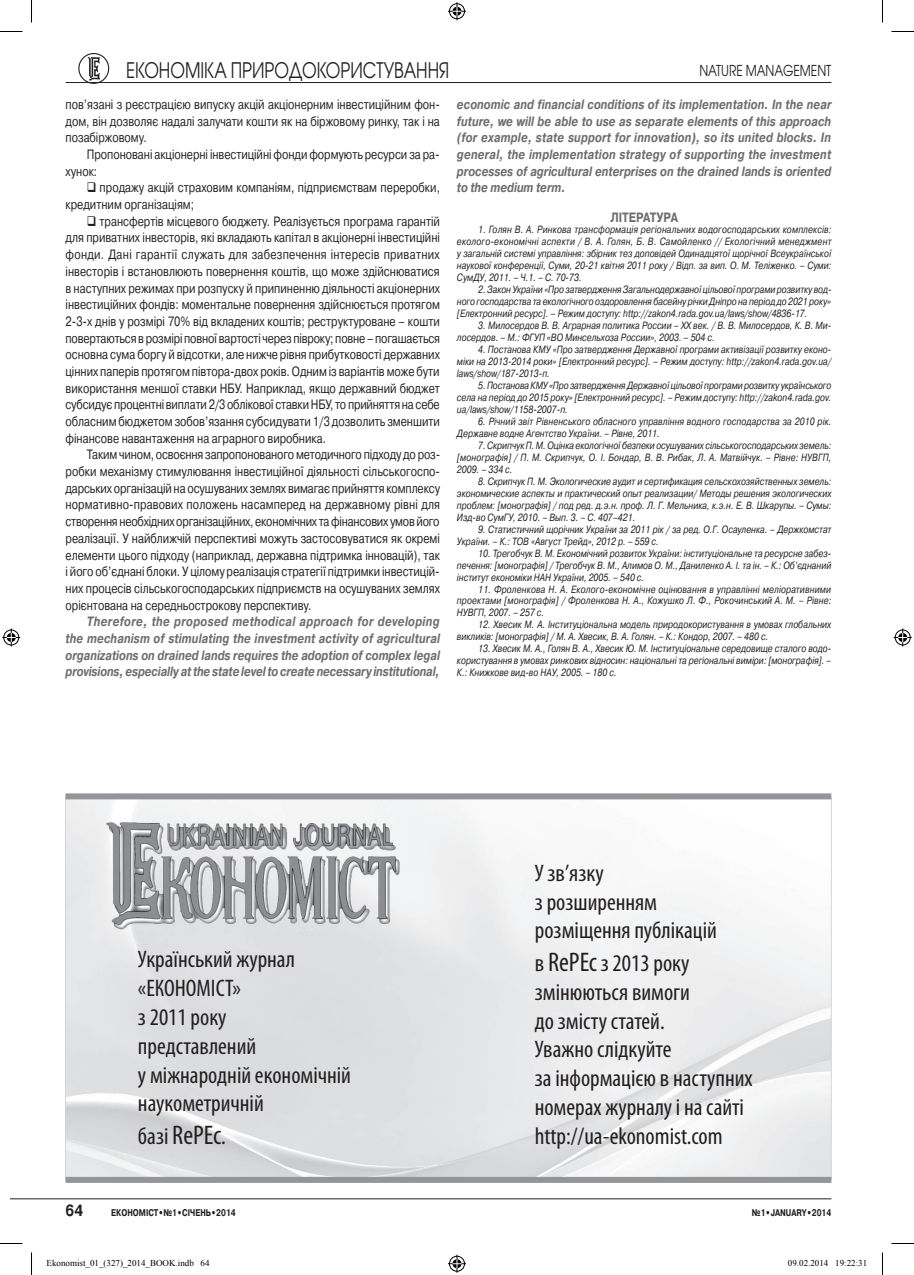
<style>
.page{position:relative;width:914px;height:1275px;background:#fff}
.page>*{position:absolute;margin:0;border:0;box-sizing:border-box;transform-origin:0 0}
.t1{font:condensed 24px/28.8px "Myriad Pro";color:#231f20}
.t2{font:21.3px "Avant Garde Gothic C";color:#231f20;scale:.79 1}
.t3{font:700 16.2px "Pragmatica C";color:#231f20;scale:.83 1}
.t4{font:15px "Avant Garde Gothic C";color:#231f20;scale:.8 1}
.t5{font:13.5px/16.6px "Pragmatica C";color:#231f20;text-align:justify;scale:.8 1}
.t6{font:italic 700 13.5px/16.6px "Pragmatica C";letter-spacing:-.005em;color:#6c6d70;text-align:justify;scale:.8 1}
.t7{font:700 13.5px "Pragmatica C";color:#6c6d70;scale:.8 1}
.t8{font:italic 10.5px/12px "Pragmatica C";color:#231f20;text-align:justify;scale:.8 1}
.t9{font:700 9.75px "Pragmatica C";color:#231f20;scale:.77 1}
.t10{font:9px "Times New Roman";color:#000}
.s1{font-size:27px}
</style>
<div class="page">
<hr style="left:66px;top:82px;width:765px;height:1px;background:#231f20">
<hr style="left:10px;top:1198px;width:821px;height:1px;background:#231f20">
<svg style="left:87px;top:57px;width:13px;height:24px"></svg>
<div style="left:78px;top:53px;width:31px;height:31px;border:1px solid #231f20;border-radius:50%"></div>
<svg style="left:65px;top:799px;width:766px;height:381px"></svg>
<img style="left:103px;top:819px;width:299px;height:112px">
<div style="left:65px;top:793px;width:766px;height:6px;background:#939598"></div>
<div style="left:66px;top:1177px;width:765px;height:6px;background:#939598"></div>
<svg style="left:0;top:31px;width:22px;height:1px"></svg>
<svg style="left:891px;top:31px;width:22px;height:1px"></svg>
<svg style="left:0;top:1243px;width:22px;height:1px"></svg>
<svg style="left:891px;top:1243px;width:22px;height:1px"></svg>
<svg style="left:31px;top:0;width:1px;height:22px"></svg>
<svg style="left:31px;top:1252px;width:1px;height:23px"></svg>
<svg style="left:882px;top:0;width:1px;height:22px"></svg>
<svg style="left:882px;top:1252px;width:1px;height:23px"></svg>
<svg style="left:448px;top:2px;width:18px;height:18px"></svg>
<svg style="left:448px;top:1255px;width:18px;height:18px"></svg>
<svg style="left:2px;top:628px;width:18px;height:18px"></svg>
<svg style="left:893px;top:628px;width:18px;height:18px"></svg>
<h2 class="t2" style="left:126px;top:58px;width:410px">ЕКОНОМІКА ПРИРОДОКОРИСТУВАННЯ</h2>
<h3 class="t4" style="left:699px;top:62px;width:166px">NATURE MANAGEMENT</h3>
<p class="t5" style="left:66px;top:96px;width:469px">пов’язані з реєстрацією випуску акцій акціонерним інвестиційним фон&shy;дом, він дозволяє надалі залучати кошти як на біржовому ринку, так і на позабіржовому.</p>
<p class="t5" style="left:66px;top:146px;width:469px;text-indent:21px">Пропоновані акціонерні інвестиційні фонди формують ресурси за ра&shy;хунок:</p>
<p class="t5" style="left:66px;top:179px;width:469px;text-indent:34px">продажу акцій страховим компаніям, підприємствам переробки, кредитним організаціям;</p>
<p class="t5" style="left:66px;top:213px;width:469px;text-indent:34px">трансфертів місцевого бюджету. Реалізується програма гарантій для приватних інвесторів, які вкладають капітал в акціонерні інвестиційні фонди. Дані гарантії служать для забезпечення інтересів приватних інвесторів і встановлюють повернення коштів, що може здійснюватися в наступних режимах при розпуску й припиненню діяльності акціонерних інвестиційних фондів: моментальне повернення здійснюється протягом 2-3-х днів у розмірі 70% від вкладених коштів; реструктуроване – кошти повертаються в розмірі повної вартості через півроку; повне – погашається основна сума боргу й відсотки, але нижче рівня прибутковості державних цінних паперів протягом півтора-двох років. Одним із варіантів може бути використання меншої ставки НБУ. Наприклад, якщо державний бюджет субсидує процентні виплати 2/3 облікової ставки НБУ, то прийняття на себе обласним бюджетом зобов’язання субсидувати 1/3 дозволить зменшити фінансове навантаження на аграрного виробника.</p>
<p class="t5" style="left:66px;top:446px;width:470px;text-indent:21px">Таким чином, освоєння запропонованого методичного підходу до роз&shy;робки механізму стимулювання інвестиційної діяльності сільськогоспо&shy;дарських організацій на осушуваних землях вимагає прийняття комплексу нормативно-правових положень насамперед на державному рівні для створення необхідних організаційних, економічних та фінансових умов його реалізації. У найближчій перспективі можуть застосовуватися як окремі елементи цього підходу (наприклад, державна підтримка інновацій), так і його об’єднані блоки. У цілому реалізація стратегії підтримки інвестицій&shy;них процесів сільськогосподарських підприємств на осушуваних землях орієнтована на середньострокову перспективу.</p>
<p class="t6" style="left:66px;top:613px;width:469px;text-indent:21px">Therefore, the proposed methodical approach for developing the mechanism of stimulating the investment activity of agricultural organizations on drained lands requires the adoption of complex legal provisions, especially at the state level to create necessary institutional,</p>
<p class="t6" style="left:457px;top:96px;width:469px">economic and financial conditions of its implementation. In the near future, we will be able to use as separate elements of this approach (for example, state support for innovation), so its united blocks. In general, the implementation strategy of supporting the investment processes of agricultural enterprises on the drained lands is oriented to the medium term.</p>
<p class="t7" style="left:610px;top:209px;width:86px">ЛІТЕРАТУРА</p>
<p class="t8" style="left:457px;top:224px;width:469px;text-indent:21px">1. Голян В. А. Ринкова трансформація регіональних водогосподарських комплексів: еколого-економічні аспекти / В. А. Голян, Б. В. Самойленко // Екологічний менеджмент у загальній системі управління: збірник тез доповідей Одинадцятої щорічної Всеукраїнської наукової конференції, Суми, 20-21 квітня 2011 року / Відп. за вип. О. М. Теліженко. – Суми:<br>СумДУ, 2011. – Ч.1. – С. 70-73.</p>
<p class="t8" style="left:457px;top:284px;width:469px;text-indent:21px">2. Закон України «Про затвердження Загальнодержавної цільової програми розвитку вод&shy;ного господарства та екологічного оздоровлення басейну річки Дніпро на період до 2021 року» [Електронний ресурс]. – Режим доступу: http://zakon4.rada.gov.ua/laws/show/4836-17.</p>
<p class="t8" style="left:457px;top:320px;width:469px;text-indent:21px">3. Милосердов В. В. Аграрная политика России – XX век. / В. В. Милосердов, К. В. Ми&shy;лосердов. – М.: ФГУП «ВО Минсельхоза России», 2003. – 504 с.</p>
<p class="t8" style="left:457px;top:343px;width:469px;text-indent:21px">4. Постанова КМУ «Про затвердження Державної програми активізації розвитку еконо&shy;міки на 2013-2014 роки» [Електронний ресурс]. – Режим доступу: http://zakon4.rada.gov.ua/ laws/show/187-2013-п.</p>
<p class="t8" style="left:457px;top:379px;width:469px;text-indent:21px">5. Постанова КМУ «Про затвердження Державної цільової програми розвитку українського села на період до 2015 року» [Електронний ресурс]. – Режим доступу: http://zakon4.rada.gov. ua/laws/show/1158-2007-п.</p>
<p class="t8" style="left:457px;top:415px;width:469px;text-indent:21px">6. Річний звіт Рівненського обласного управління водного господарства за 2010 рік.<br>Державне водне Агентство України. – Рівне, 2011.</p>
<p class="t8" style="left:457px;top:439px;width:469px;text-indent:21px">7. Скрипчук П. М. Оцінка екологічної безпеки осушуваних сільськогосподарських земель: [монографія] / П. М. Скрипчук, О. І. Бондар, В. В. Рибак, Л. А. Матвійчук. – Рівне: НУВГП, 2009. – 334 с.</p>
<p class="t8" style="left:457px;top:475px;width:469px;text-indent:21px">8. Cкрипчук П. М. Экологические аудит и сертификация сельскохозяйственных земель: экономические аспекты и практический опыт реализации/ Методы решения экологических проблем: [монографія] / под ред. д.э.н. проф. Л. Г. Мельника, к.э.н. Е. В. Шкарупы. – Сумы:<br>Изд-во СумГУ, 2010. – Вып. 3. – С. 407–421.</p>
<p class="t8" style="left:457px;top:523px;width:469px;text-indent:21px">9. Статистичний щорічник України за 2011 рік / за ред. О.Г. Осауленка. – Держкомстат<br>України. – К.: ТОВ «Август Трейд», 2012 р. – 559 с.</p>
<p class="t8" style="left:457px;top:547px;width:469px;text-indent:21px">10. Трегобчук В. М. Економічний розвиток України: інституціональне та ресурсне забез&shy;печення: [монографія] / Трегобчук В. М., Алимов О. М., Даниленко А. І. та ін. – К.: Об’єднаний інститут економіки НАН України, 2005. – 540 с.</p>
<p class="t8" style="left:457px;top:583px;width:469px;text-indent:21px">11. Фроленкова Н. А. Еколого-економічне оцінювання в управлінні меліоративними проектами [монографія] / Фроленкова Н. А., Кожушко Л. Ф., Рокочинський А. М. – Рівне:<br>НУВГП, 2007. – 257 с.</p>
<p class="t8" style="left:457px;top:619px;width:469px;text-indent:21px">12. Хвесик М. А. Інституціональна модель природокористування в умовах глобальних викликів: [монографія] / М. А. Хвесик, В. А. Голян. – К.: Кондор, 2007. – 480 с.</p>
<p class="t8" style="left:457px;top:643px;width:469px;text-indent:21px">13. Хвесик М. А., Голян В. А., Хвесик Ю. М. Інституціональне середовище сталого водо&shy;користування в умовах ринкових відносин: національні та регіональні виміри: [монографія]. – К.: Книжкове вид-во НАУ, 2005. – 180 с.</p>
<h1 class="t1" style="left:138px;top:945px;width:214px">Український журнал «ЕКОНОМІСТ»<br>з 2011 року<br>представлений<br>у міжнародній економічній наукометричній</h1>
<h1 class="t1" style="left:138px;top:1121px;width:89px">базі <span class="s1">RePEc</span>.</h1>
<h1 class="t1" style="left:534px;top:858px;width:184px">У зв’язку<br>з розширенням розміщення публікацій</h1>
<h1 class="t1" style="left:534px;top:948px;width:219px">в <span class="s1">RePEc</span> з 2013 року змінюються вимоги<br>до змісту статей.<br>Уважно слідкуйте<br>за інформацією в наступних номерах журналу і на сайті http://ua-ekonomist.com</h1>
<h3 class="t3" style="left:66px;top:1201px;width:23px">64</h3>
<p class="t9" style="left:111px;top:1207px;width:163px">ЕКОНОМIСТ•№1•СІЧЕНЬ•2014</p>
<p class="t9" style="left:751px;top:1207px;width:105px">№1•JANUARY•2014</p>
<p class="t10" style="left:46px;top:1257px;width:164px">Ekonomist_01_(327)_2014_BOOK.indb 64</p>
<p class="t10" style="left:787px;top:1257px;width:81px">09.02.2014 19:22:31</p>
</div>
